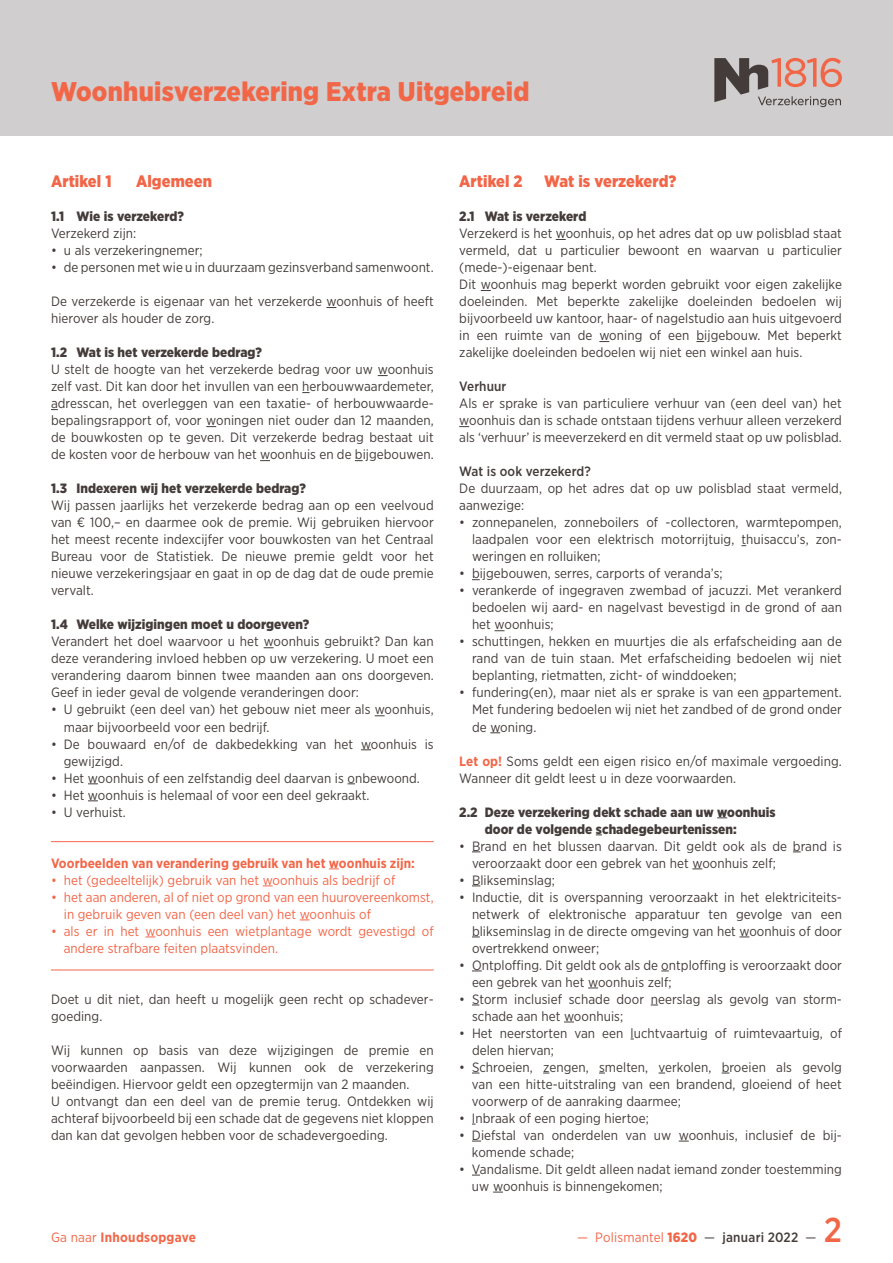
<style>
.page{position:relative;width:893px;height:1263px;background:#fff}
.page>*{position:absolute;margin:0;border:0;box-sizing:border-box;transform-origin:0 0}
.t1{font:500 34.5px "Gotham Narrow";color:#f26648}
.t2{font:900 27px "Gotham Narrow";letter-spacing:.01em;color:#f26648}
.t3{font:900 16.5px "Gotham Narrow";letter-spacing:.005em;color:#f26648}
.t4{font:13.5px/17px "Gotham Narrow";letter-spacing:.005em;color:#443c3a}
.t5{font:13.5px/17px "Gotham Narrow";letter-spacing:.005em;color:#f26648}
.t6{font:900 13.5px/17px "Gotham Narrow";letter-spacing:.005em;color:#443c3a}
.t7{font:700 13.5px "Gotham Narrow";letter-spacing:.005em;color:#f26648}
.t8{font:500 13.5px "Gotham Narrow";letter-spacing:.005em;color:#443c3a}
.s1{font-weight:400}
.s2{font-weight:700;color:#f26648}
.s3{font-weight:900}
.s4{color:#443c3a}
.s5{font-weight:500;color:#443c3a}
</style>
<div class="page">
<hr style="left:51px;top:841px;width:383px;height:1px;background:#f26648">
<hr style="left:51px;top:969px;width:383px;height:1px;background:#f26648">
<div style="left:0;top:0;width:893px;height:136px;background:#d0cece"></div>
<svg style="left:714px;top:58px;width:128px;height:49px"></svg>
<h2 class="t2" style="left:51px;top:73px;width:480px">Woonhuisverzekering Extra Uitgebreid</h2>
<p class="t3" style="left:51px;top:170px;width:62px">Artikel 1</p>
<p class="t3" style="left:136px;top:170px;width:77px">Algemeen</p>
<p class="t6" style="left:51px;top:208px;width:135px">1.1 Wie is verzekerd?</p>
<p class="t4" style="left:51px;top:225px;width:87px">Verzekerd zijn:</p>
<p class="t4" style="left:51px;top:242px;width:153px">• u als verzekeringnemer;</p>
<p class="t4" style="left:51px;top:259px;width:384px">• de personen met wie u in duurzaam gezinsverband samenwoont.</p>
<p class="t4" style="left:51px;top:293px;width:384px">De verzekerde is eigenaar van het verzekerde woonhuis of heeft hierover als houder de zorg.</p>
<p class="t6" style="left:51px;top:344px;width:213px">1.2 Wat is het verzekerde bedrag?</p>
<p class="t4" style="left:51px;top:361px;width:384px;text-align:justify">U stelt de hoogte van het verzekerde bedrag voor uw woonhuis zelf vast. Dit kan door het invullen van een herbouwwaardemeter, adresscan, het overleggen van een taxatie- of herbouwwaarde&shy;bepalingsrapport of, voor woningen niet ouder dan 12 maanden, de bouwkosten op te geven. Dit verzekerde bedrag bestaat uit de kosten voor de herbouw van het woonhuis en de bijgebouwen.</p>
<p class="t6" style="left:51px;top:480px;width:256px">1.3 Indexeren wij het verzekerde bedrag?</p>
<p class="t4" style="left:51px;top:497px;width:384px;text-align:justify">Wij passen jaarlijks het verzekerde bedrag aan op een veelvoud van € 100,– en daarmee ook de premie. Wij gebruiken hiervoor het meest recente indexcijfer voor bouwkosten van het Centraal Bureau voor de Statistiek. De nieuwe premie geldt voor het nieuwe verzekeringsjaar en gaat in op de dag dat de oude premie vervalt.</p>
<p class="t6" style="left:51px;top:616px;width:260px">1.4 Welke wijzigingen moet u doorgeven?</p>
<p class="t4" style="left:51px;top:633px;width:384px;text-align:justify">Verandert het doel waarvoor u het woonhuis gebruikt? Dan kan deze verandering invloed hebben op uw verzekering. U moet een verandering daarom binnen twee maanden aan ons doorgeven.<br>Geef in ieder geval de volgende veranderingen door:</p>
<p class="t4" style="left:64px;top:701px;width:371px;text-indent:-13px">• U gebruikt (een deel van) het gebouw niet meer als woonhuis, maar bijvoorbeeld voor een bedrijf.</p>
<p class="t4" style="left:64px;top:735px;width:371px;text-indent:-13px">• De bouwaard en/of de dakbedekking van het woonhuis is gewijzigd.</p>
<p class="t4" style="left:51px;top:769px;width:370px">• Het woonhuis of een zelfstandig deel daarvan is onbewoond.</p>
<p class="t4" style="left:51px;top:786px;width:320px">• Het woonhuis is helemaal of voor een deel gekraakt.</p>
<p class="t4" style="left:51px;top:803px;width:76px">• U verhuist.</p>
<p class="t7" style="left:51px;top:854px;width:365px">Voorbeelden van verandering gebruik van het woonhuis zijn:</p>
<p class="t5" style="left:51px;top:871px;width:346px">• het (gedeeltelijk) gebruik van het woonhuis als bedrijf of</p>
<p class="t5" style="left:64px;top:888px;width:371px;text-indent:-13px">• het aan anderen, al of niet op grond van een huurovereenkomst, in gebruik geven van (een deel van) het woonhuis of</p>
<p class="t5" style="left:64px;top:922px;width:371px;text-indent:-13px">• als er in het woonhuis een wietplantage wordt gevestigd of andere strafbare feiten plaatsvinden.</p>
<p class="t4" style="left:51px;top:990px;width:384px">Doet u dit niet, dan heeft u mogelijk geen recht op schadever&shy;goeding.</p>
<p class="t4" style="left:51px;top:1041px;width:384px">Wij kunnen op basis van deze wijzigingen de premie en voorwaarden aanpassen. Wij kunnen ook de verzekering beëindigen. Hiervoor geldt een opzegtermijn van 2 maanden.<br>U ontvangt dan een deel van de premie terug. Ontdekken wij achteraf bijvoorbeeld bij een schade dat de gegevens niet kloppen dan kan dat gevolgen hebben voor de schadevergoeding.</p>
<p class="t7" style="left:51px;top:1228px;width:147px"><span class="s1">Ga naar</span> Inhoudsopgave</p>
<p class="t3" style="left:459px;top:170px;width:65px">Artikel 2</p>
<p class="t3" style="left:544px;top:170px;width:134px">Wat is verzekerd?</p>
<p class="t6" style="left:459px;top:208px;width:129px">2.1 Wat is verzekerd</p>
<p class="t4" style="left:459px;top:225px;width:384px">Verzekerd is het woonhuis, op het adres dat op uw polisblad staat vermeld, dat u particulier bewoont en waarvan u particulier (mede-)-eigenaar bent.<br>Dit woonhuis mag beperkt worden gebruikt voor eigen zakelijke doeleinden. Met beperkte zakelijke doeleinden bedoelen wij bijvoorbeeld uw kantoor, haar- of nagelstudio aan huis uitgevoerd in een ruimte van de woning of een bijgebouw. Met beperkt zakelijke doeleinden bedoelen wij niet een winkel aan huis.</p>
<p class="t8" style="left:459px;top:378px;width:49px">Verhuur</p>
<p class="t4" style="left:459px;top:395px;width:384px;text-align:justify">Als er sprake is van particuliere verhuur van (een deel van) het woonhuis dan is schade ontstaan tijdens verhuur alleen verzekerd als ‘verhuur’ is meeverzekerd en dit vermeld staat op uw polisblad.</p>
<p class="t8" style="left:459px;top:463px;width:133px">Wat is ook verzekerd?</p>
<p class="t4" style="left:459px;top:480px;width:384px">De duurzaam, op het adres dat op uw polisblad staat vermeld, aanwezige:</p>
<p class="t4" style="left:472px;top:514px;width:371px;text-align:justify;text-indent:-13px">• zonnepanelen, zonneboilers of -collectoren, warmtepompen, laadpalen voor een elektrisch motorrijtuig, thuisaccu’s, zon&shy;weringen en rolluiken;</p>
<p class="t4" style="left:459px;top:565px;width:265px">• bijgebouwen, serres, carports of veranda’s;</p>
<p class="t4" style="left:472px;top:582px;width:371px;text-align:justify;text-indent:-13px">• verankerde of ingegraven zwembad of jacuzzi. Met verankerd bedoelen wij aard- en nagelvast bevestigd in de grond of aan het woonhuis;</p>
<p class="t4" style="left:472px;top:633px;width:371px;text-align:justify;text-indent:-13px">• schuttingen, hekken en muurtjes die als erfafscheiding aan de rand van de tuin staan. Met erfafscheiding bedoelen wij niet beplanting, rietmatten, zicht- of winddoeken;</p>
<p class="t4" style="left:472px;top:684px;width:371px;text-align:justify;text-indent:-13px">• fundering(en), maar niet als er sprake is van een appartement.<br>Met fundering bedoelen wij niet het zandbed of de grond onder de woning.</p>
<p class="t4" style="left:459px;top:752px;width:384px"><span class="s2">Let op!</span> Soms geldt een eigen risico en/of maximale vergoeding.<br>Wanneer dit geldt leest u in deze voorwaarden.</p>
<p class="t6" style="left:485px;top:803px;width:292px;text-indent:-26px">2.2 Deze verzekering dekt schade aan uw woonhuis door de volgende schadegebeurtenissen:</p>
<p class="t4" style="left:472px;top:837px;width:371px;text-indent:-13px">• Brand en het blussen daarvan. Dit geldt ook als de brand is veroorzaakt door een gebrek van het woonhuis zelf;</p>
<p class="t4" style="left:459px;top:871px;width:97px">• Blikseminslag;</p>
<p class="t4" style="left:472px;top:888px;width:371px;text-align:justify;text-indent:-13px">• Inductie, dit is overspanning veroorzaakt in het elektriciteits&shy;netwerk of elektronische apparatuur ten gevolge van een blikseminslag in de directe omgeving van het woonhuis of door overtrekkend onweer;</p>
<p class="t4" style="left:472px;top:956px;width:371px;text-indent:-13px">• Ontploffing. Dit geldt ook als de ontploffing is veroorzaakt door een gebrek van het woonhuis zelf;</p>
<p class="t4" style="left:472px;top:990px;width:371px;text-indent:-13px">• Storm inclusief schade door neerslag als gevolg van storm&shy;schade aan het woonhuis;</p>
<p class="t4" style="left:472px;top:1024px;width:371px;text-indent:-13px">• Het neerstorten van een luchtvaartuig of ruimtevaartuig, of delen hiervan;</p>
<p class="t4" style="left:472px;top:1058px;width:371px;text-align:justify;text-indent:-13px">• Schroeien, zengen, smelten, verkolen, broeien als gevolg van een hitte-uitstraling van een brandend, gloeiend of heet voorwerp of de aanraking daarmee;</p>
<p class="t4" style="left:459px;top:1109px;width:191px">• Inbraak of een poging hiertoe;</p>
<p class="t4" style="left:472px;top:1126px;width:371px;text-indent:-13px">• Diefstal van onderdelen van uw woonhuis, inclusief de bij&shy;komende schade;</p>
<p class="t4" style="left:472px;top:1160px;width:371px;text-indent:-13px">• Vandalisme. Dit geldt alleen nadat iemand zonder toestemming uw woonhuis is binnengekomen;</p>
<p class="t5" style="left:577px;top:1228px;width:241px">— Polismantel <span class="s3">1620</span> <span class="s4">—</span> <span class="s5">januari 2022</span> <span class="s4">—</span></p>
<h1 class="t1" style="left:824px;top:1208px;width:20px">2</h1>
</div>
